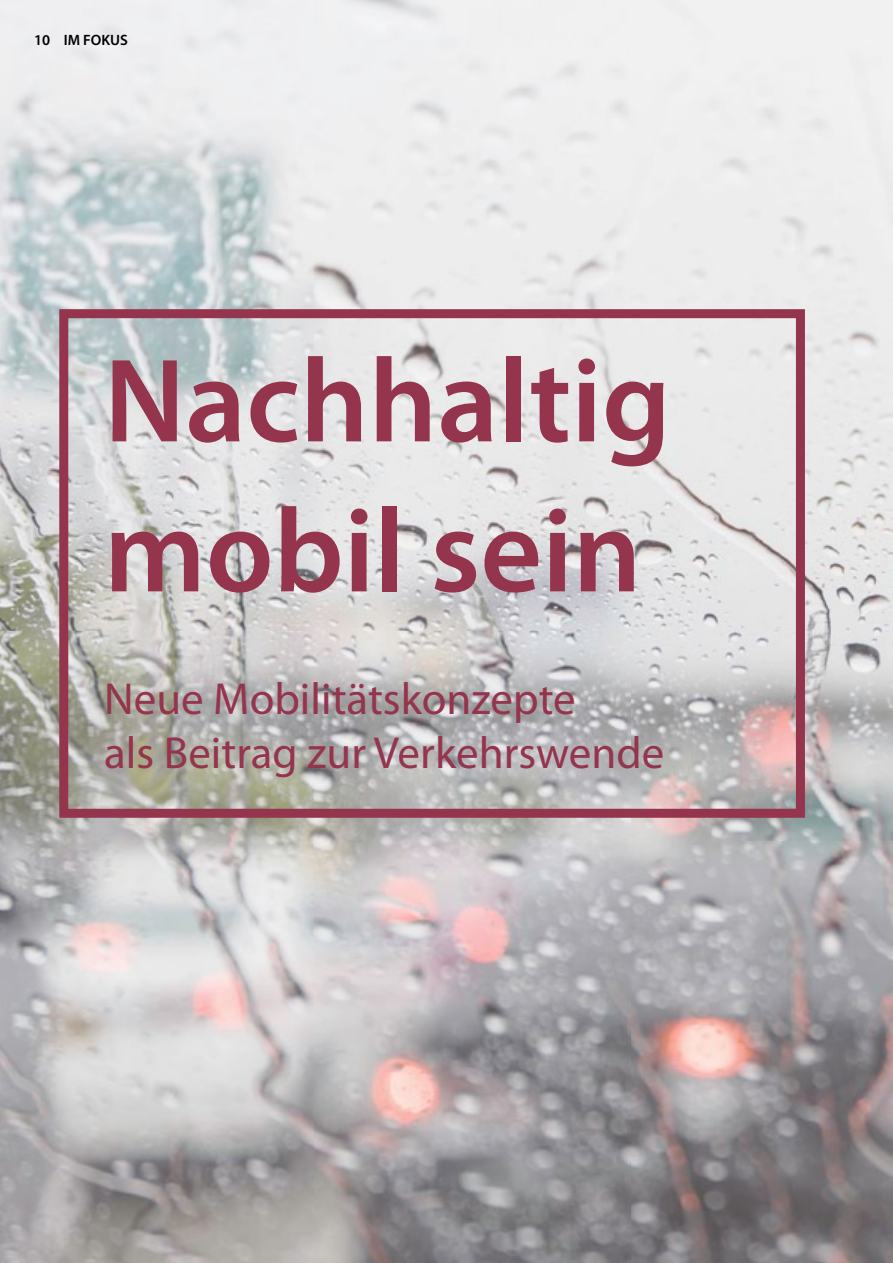
<style>
.page{position:relative;width:893px;height:1263px;background:#fff}
.page>*{position:absolute;margin:0;border:0;box-sizing:border-box;transform-origin:0 0}
.t1{font:600 120px/150px "Myriad Pro";color:#94344d}
.t2{font:45px/54px "Myriad Pro";color:#94344d}
.t3{font:600 15px "Myriad Pro";color:#000}
</style>
<div class="page">
<img style="left:0;top:0;width:893px;height:1263px">
<div style="left:59px;top:309px;width:746px;height:509px;border:9px solid #94344d"></div>
<p class="t3" style="left:34px;top:31px;width:95px">10 IM FOKUS</p>
<h1 class="t1" style="left:104px;top:323px;width:568px">nachhaltig mobil sein</h1>
<p class="t2" style="left:104px;top:672px;width:562px">Neue Mobilitätskonzepte<br>als Beitrag zur Verkehrswende</p>
</div>
